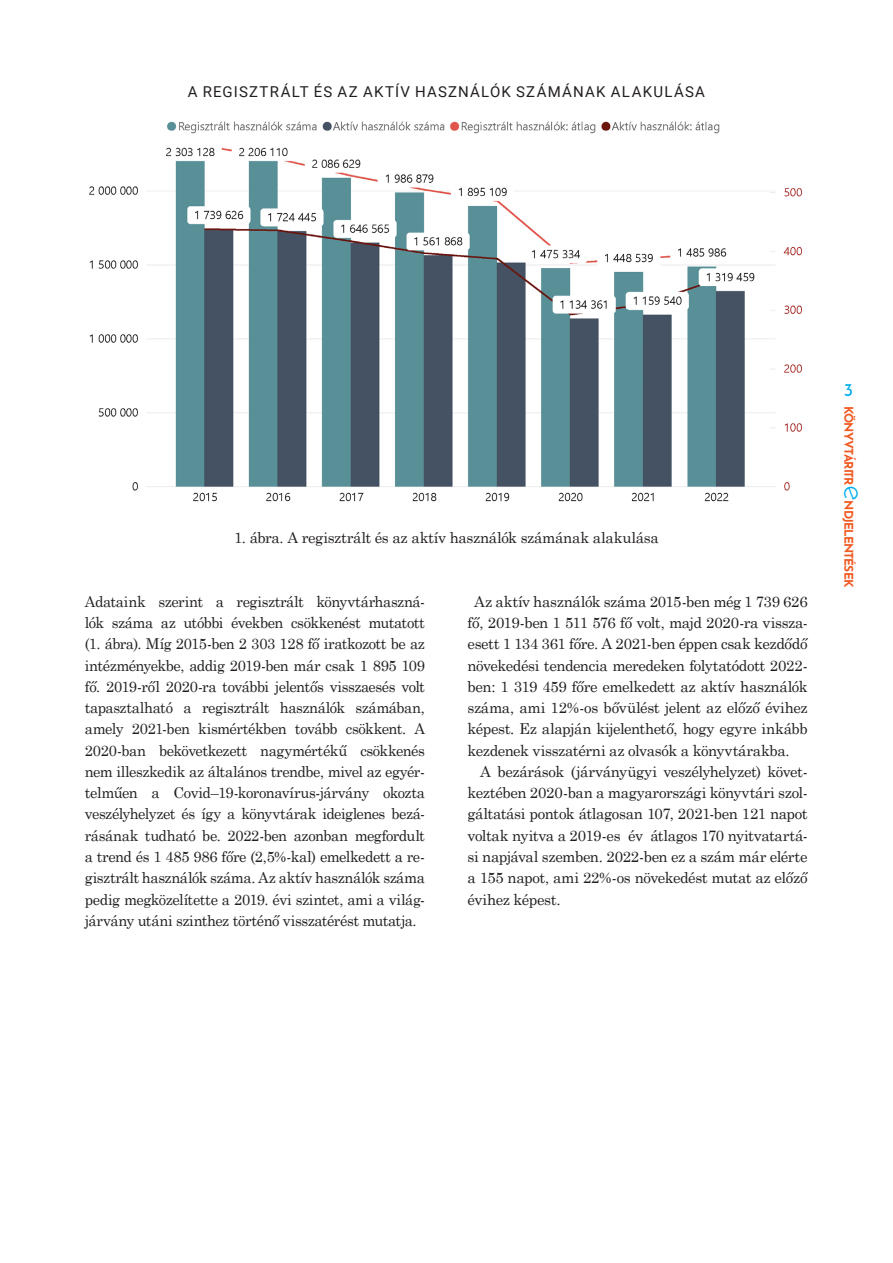
<style>
.page{position:relative;width:893px;height:1263px;background:#fff}
.page>*{position:absolute;margin:0;border:0;box-sizing:border-box;transform-origin:0 0}
.t1{font:300 33px "Josefin Sans";color:#00aeef}
.t2{font:18px "Josefin Sans";color:#00aeef}
.Kenyér_sorkizárt{font:15px/21.3px "Century Schoolbook";letter-spacing:-.025em;color:#231f20;text-align:justify}
.Keretes_cím{font:15px "Roboto";letter-spacing:.085em;color:#231f20}
.t3{font:700 12px "Josefin Sans";letter-spacing:-.07em;color:#f15921}
</style>
<div class="page">
<img style="left:89px;top:121px;width:713px;height:381px">
<p class="Keretes_cím" style="left:188px;top:81px;width:519px">A REGISZTRÁLT ÉS AZ AKTÍV HASZNÁLÓK SZÁMÁNAK ALAKULÁSA</p>
<p class="Kenyér_sorkizárt" style="left:234px;top:526px;width:426px">1. ábra. A regisztrált és az aktív használók számának alakulása</p>
<p class="Kenyér_sorkizárt" style="left:85px;top:589px;width:342px">Adataink szerint a regisztrált könyvtárhaszná&shy;lók száma az utóbbi években csökkenést mutatott (1. ábra). Míg 2015-ben 2 303 128 fő iratkozott be az intézményekbe, addig 2019-ben már csak 1 895 109 fő. 2019-ről 2020-ra további jelentős visszaesés volt tapasztalható a regisztrált használók számában, amely 2021-ben kismértékben tovább csökkent. A 2020-ban bekövetkezett nagymértékű csökkenés nem illeszkedik az általános trendbe, mivel az egyér&shy;telműen a Covid–19-koronavírus-járvány okozta veszélyhelyzet és így a könyvtárak ideiglenes bezá&shy;rásának tudható be. 2022-ben azonban megfordult a trend és 1 485 986 főre (2,5%-kal) emelkedett a re&shy;gisztrált használók száma. Az aktív használók száma pedig megközelítette a 2019. évi szintet, ami a világ&shy;járvány utáni szinthez történő visszatérést mutatja.</p>
<p class="Kenyér_sorkizárt" style="left:468px;top:589px;width:342px;text-indent:7px">Az aktív használók száma 2015-ben még 1 739 626 fő, 2019-ben 1 511 576 fő volt, majd 2020-ra vissza&shy;esett 1 134 361 főre. A 2021-ben éppen csak kezdődő növekedési tendencia meredeken folytatódott 2022- ben: 1 319 459 főre emelkedett az aktív használók száma, ami 12%-os bővülést jelent az előző évihez képest. Ez alapján kijelenthető, hogy egyre inkább kezdenek visszatérni az olvasók a könyvtárakba.</p>
<p class="Kenyér_sorkizárt" style="left:468px;top:759px;width:342px;text-indent:13px">A bezárások (járványügyi veszélyhelyzet) követ&shy;keztében 2020-ban a magyarországi könyvtári szol&shy;gáltatási pontok átlagosan 107, 2021-ben 121 napot voltak nyitva a 2019-es év átlagos 170 nyitvatartá&shy;si napjával szemben. 2022-ben ez a szám már elérte a 155 napot, ami 22%-os növekedést mutat az előző évihez képest.</p>
<p class="t2" style="left:844px;top:375px;width:11px">3</p>
<p class="t3" style="left:859px;top:406px;width:81px;rotate:90deg">KÖNYVTÁRI TR</p>
<h1 class="t1" style="left:882px;top:485px;width:18px;rotate:90deg">e</h1>
<p class="t3" style="left:859px;top:500px;width:89px;rotate:90deg">NDJELENTÉSEK</p>
</div>
